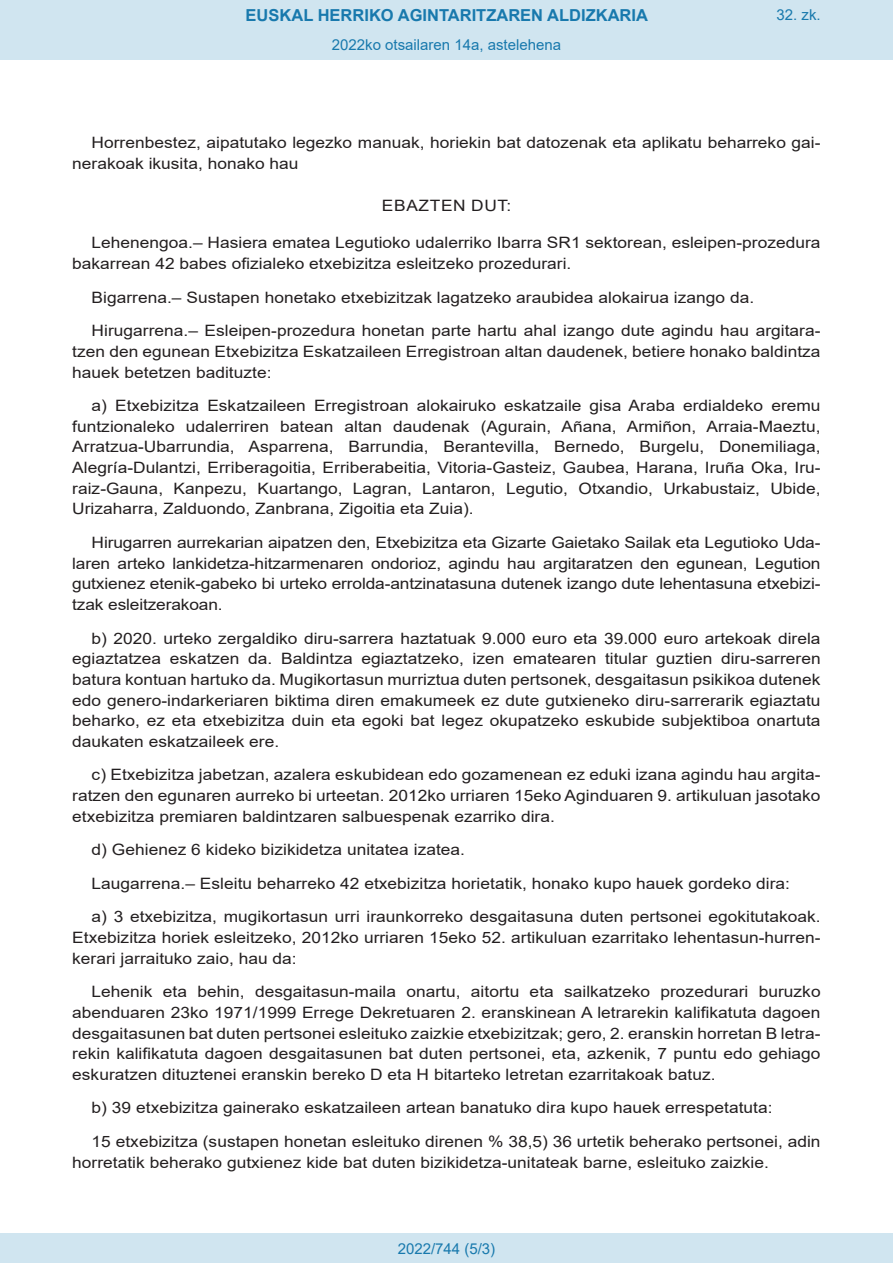
<style>
.page{position:relative;width:893px;height:1263px;background:#fff}
.page>*{position:absolute;margin:0;border:0;box-sizing:border-box;transform-origin:0 0}
.t1{font:700 16.5px "Arial";color:#1879ad}
.BOPVDetalle{font:15.6px/20.7px "Arial";color:#231f20;text-align:justify;scale:1.11 1}
.BOPVClave{font:15.6px "Arial";letter-spacing:.035em;color:#231f20;scale:1.11 1}
.Paginacion_Centro{font:15px "Arial";color:#1879ad}
</style>
<div class="page">
<div style="left:0;top:0;width:893px;height:60px;background:#d0e5f0"></div>
<div style="left:0;top:1233px;width:893px;height:30px;background:#d0e5f0"></div>
<p class="t1" style="left:246px;top:3px;width:404px">EUSKAL HERRIKO AGINTARITZAREN ALDIZKARIA</p>
<p class="Paginacion_Centro" style="left:332px;top:35px;width:231px">2022ko otsailaren 14a, astelehena</p>
<p class="Paginacion_Centro" style="left:776px;top:5px;width:46px">32. zk.</p>
<p class="BOPVDetalle" style="left:72px;top:132px;width:676px;text-indent:19px">Horrenbestez, aipatutako legezko manuak, horiekin bat datozenak eta aplikatu beharreko gai&shy;nerakoak ikusita, honako hau</p>
<p class="BOPVClave" style="left:382px;top:195px;width:118px">EBAZTEN DUT:</p>
<p class="BOPVDetalle" style="left:72px;top:233px;width:676px;text-indent:19px">Lehenengoa.– Hasiera ematea Legutioko udalerriko Ibarra SR1 sektorean, esleipen-prozedura bakarrean 42 babes ofizialeko etxebizitza esleitzeko prozedurari.</p>
<p class="BOPVDetalle" style="left:92px;top:287px;width:598px">Bigarrena.– Sustapen honetako etxebizitzak lagatzeko araubidea alokairua izango da.</p>
<p class="BOPVDetalle" style="left:72px;top:320px;width:676px;text-indent:19px">Hirugarrena.– Esleipen-prozedura honetan parte hartu ahal izango dute agindu hau argitara&shy;tzen den egunean Etxebizitza Eskatzaileen Erregistroan altan daudenek, betiere honako baldintza hauek betetzen badituzte:</p>
<p class="BOPVDetalle" style="left:72px;top:395px;width:676px;text-indent:19px">a) Etxebizitza Eskatzaileen Erregistroan alokairuko eskatzaile gisa Araba erdialdeko eremu funtzionaleko udalerriren batean altan daudenak (Agurain, Añana, Armiñon, Arraia-Maeztu, Arratzua-Ubarrundia, Asparrena, Barrundia, Berantevilla, Bernedo, Burgelu, Donemiliaga, Alegría-Dulantzi, Erriberagoitia, Erriberabeitia, Vitoria-Gasteiz, Gaubea, Harana, Iruña Oka, Iru&shy;raiz-Gauna, Kanpezu, Kuartango, Lagran, Lantaron, Legutio, Otxandio, Urkabustaiz, Ubide, Urizaharra, Zalduondo, Zanbrana, Zigoitia eta Zuia).</p>
<p class="BOPVDetalle" style="left:72px;top:532px;width:676px;text-indent:19px">Hirugarren aurrekarian aipatzen den, Etxebizitza eta Gizarte Gaietako Sailak eta Legutioko Uda&shy;laren arteko lankidetza-hitzarmenaren ondorioz, agindu hau argitaratzen den egunean, Legution gutxienez etenik-gabeko bi urteko errolda-antzinatasuna dutenek izango dute lehentasuna etxebizi&shy;tzak esleitzerakoan.</p>
<p class="BOPVDetalle" style="left:72px;top:627px;width:676px;text-indent:19px">b) 2020. urteko zergaldiko diru-sarrera haztatuak 9.000 euro eta 39.000 euro artekoak direla egiaztatzea eskatzen da. Baldintza egiaztatzeko, izen ematearen titular guztien diru-sarreren batura kontuan hartuko da. Mugikortasun murriztua duten pertsonek, desgaitasun psikikoa dutenek edo genero-indarkeriaren biktima diren emakumeek ez dute gutxieneko diru-sarrerarik egiaztatu beharko, ez eta etxebizitza duin eta egoki bat legez okupatzeko eskubide subjektiboa onartuta daukaten eskatzaileek ere.</p>
<p class="BOPVDetalle" style="left:72px;top:764px;width:676px;text-indent:19px">c) Etxebizitza jabetzan, azalera eskubidean edo gozamenean ez eduki izana agindu hau argita&shy;ratzen den egunaren aurreko bi urteetan. 2012ko urriaren 15eko Aginduaren 9. artikuluan jasotako etxebizitza premiaren baldintzaren salbuespenak ezarriko dira.</p>
<p class="BOPVDetalle" style="left:92px;top:839px;width:338px">d) Gehienez 6 kideko bizikidetza unitatea izatea.</p>
<p class="BOPVDetalle" style="left:92px;top:873px;width:631px">Laugarrena.– Esleitu beharreko 42 etxebizitza horietatik, honako kupo hauek gordeko dira:</p>
<p class="BOPVDetalle" style="left:72px;top:906px;width:676px;text-indent:19px">a) 3 etxebizitza, mugikortasun urri iraunkorreko desgaitasuna duten pertsonei egokitutakoak.<br>Etxebizitza horiek esleitzeko, 2012ko urriaren 15eko 52. artikuluan ezarritako lehentasun-hurren&shy;kerari jarraituko zaio, hau da:</p>
<p class="BOPVDetalle" style="left:72px;top:981px;width:676px;text-indent:19px">Lehenik eta behin, desgaitasun-maila onartu, aitortu eta sailkatzeko prozedurari buruzko abenduaren 23ko 1971/1999 Errege Dekretuaren 2. eranskinean A letrarekin kalifikatuta dagoen desgaitasunen bat duten pertsonei esleituko zaizkie etxebizitzak; gero, 2. eranskin horretan B letra&shy;rekin kalifikatuta dagoen desgaitasunen bat duten pertsonei, eta, azkenik, 7 puntu edo gehiago eskuratzen dituztenei eranskin bereko D eta H bitarteko letretan ezarritakoak batuz.</p>
<p class="BOPVDetalle" style="left:92px;top:1097px;width:615px">b) 39 etxebizitza gainerako eskatzaileen artean banatuko dira kupo hauek errespetatuta:</p>
<p class="BOPVDetalle" style="left:72px;top:1131px;width:676px;text-indent:19px">15 etxebizitza (sustapen honetan esleituko direnen % 38,5) 36 urtetik beherako pertsonei, adin horretatik beherako gutxienez kide bat duten bizikidetza-unitateak barne, esleituko zaizkie.</p>
<p class="Paginacion_Centro" style="left:398px;top:1238px;width:99px">2022/744 (5/3)</p>
</div>
